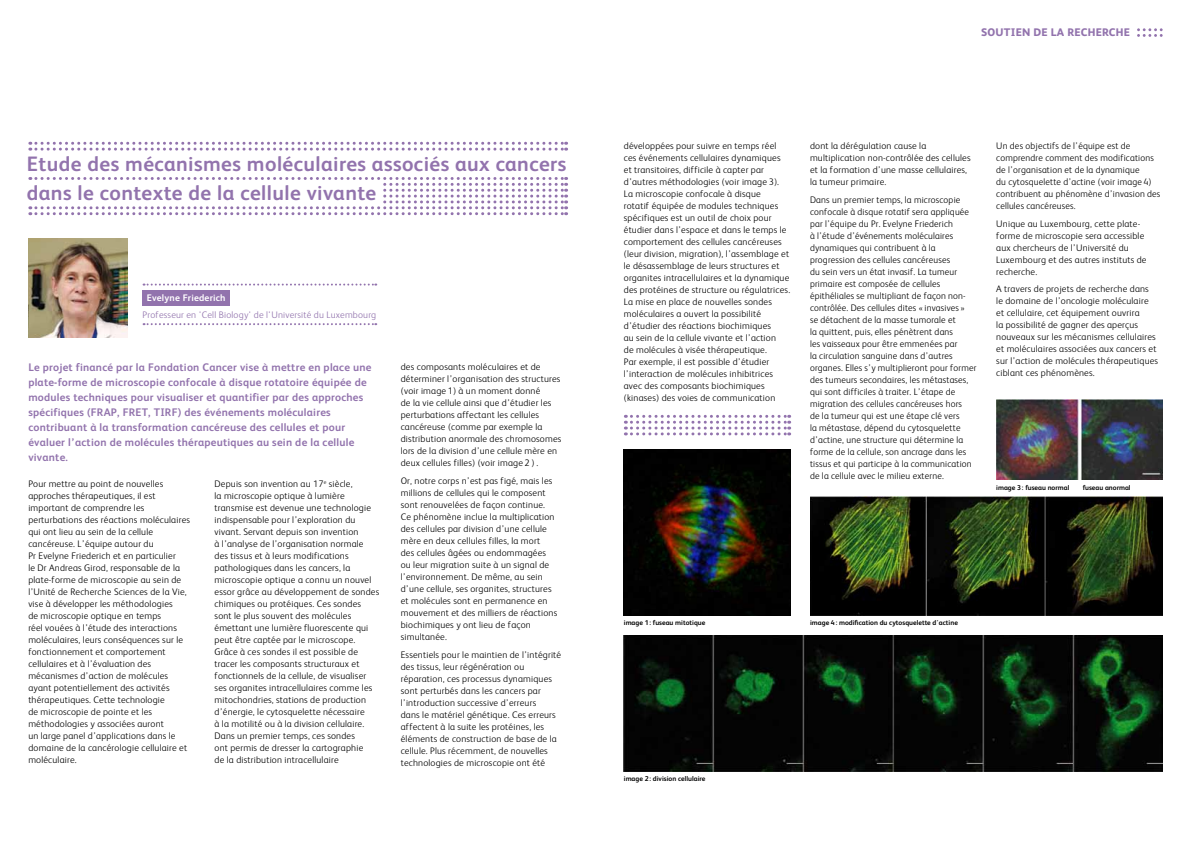
<style>
.page{position:relative;width:1191px;height:842px;background:#fff}
.page>*{position:absolute;margin:0;border:0;box-sizing:border-box;transform-origin:0 0}
.t1{font:700 20.9px/29.1px "FS Albert";letter-spacing:.02em;color:#9273ad}
.t2{font:700 11px/15px "FS Albert";letter-spacing:.02em;color:#9273ad}
.t3{font:800 11px "FS Albert";letter-spacing:.02em;color:#9273ad}
.t4{font:300 9.5px/12px "FS Albert";letter-spacing:.02em;color:#000}
.t5{font:300 9.5px "FS Albert";letter-spacing:.02em;color:#9273ad}
.t6{font:700 9.5px "FS Albert";letter-spacing:.02em;color:#fff}
.t7{font:700 7px "FS Albert";color:#000}
</style>
<div class="page">
<img style="left:810px;top:497px;width:352px;height:119px">
<img style="left:624px;top:449px;width:166px;height:167px">
<img style="left:624px;top:635px;width:538px;height:136px">
<svg style="left:1137px;top:28px;width:25px;height:9px"></svg>
<svg style="left:30px;top:142px;width:536px;height:73px"></svg>
<svg style="left:625px;top:415px;width:164px;height:20px"></svg>
<div style="left:15px;top:152px;width:556px;height:24px;background:#fff"></div>
<div style="left:15px;top:181px;width:366px;height:24px;background:#fff"></div>
<div style="left:143px;top:291px;width:87px;height:15px;background:#9273ad"></div>
<svg style="left:144px;top:284px;width:232px;height:2px"></svg>
<svg style="left:144px;top:323px;width:232px;height:2px"></svg>
<img style="left:28px;top:238px;width:100px;height:99px">
<img style="left:996px;top:399px;width:166px;height:81px">
<h1 class="t1" style="left:27px;top:148px;width:541px">Etude des mécanismes moléculaires associés aux cancers dans le contexte de la cellule vivante</h1>
<p class="t6" style="left:147px;top:292px;width:80px">Evelyne Friederich</p>
<p class="t5" style="left:143px;top:309px;width:235px">Professeur en 'Cell Biology' de l'Université du Luxembourg</p>
<p class="t2" style="left:28px;top:360px;width:345px">Le projet financé par la Fondation Cancer vise à mettre en place une plate-forme de microscopie confocale à disque rotatoire équipée de modules techniques pour visualiser et quantifier par des approches spécifiques (FRAP, FRET, TIRF) des événements moléculaires contribuant à la transformation cancéreuse des cellules et pour évaluer l’action de molécules thérapeutiques au sein de la cellule vivante.</p>
<p class="t4" style="left:28px;top:477px;width:163px">Pour mettre au point de nouvelles approches thérapeutiques, il est important de comprendre les perturbations des réactions moléculaires qui ont lieu au sein de la cellule cancéreuse. L’équipe autour du<br>Pr Evelyne Friederich et en particulier<br>le Dr Andreas Girod, responsable de la plate-forme de microscopie au sein de l’Unité de Recherche Sciences de la Vie, vise à développer les méthodologies<br>de microscopie optique en temps<br>réel vouées à l’étude des interactions moléculaires, leurs conséquences sur le fonctionnement et comportement cellulaires et à l’évaluation des mécanismes d’action de molécules ayant potentiellement des activités thérapeutiques. Cette technologie<br>de microscopie de pointe et les méthodologies y associées auront<br>un large panel d’applications dans le domaine de la cancérologie cellulaire et moléculaire.</p>
<p class="t4" style="left:214px;top:477px;width:166px">Depuis son invention au 17<sup>e</sup> siècle,<br>la microscopie optique à lumière transmise est devenue une technologie indispensable pour l’exploration du vivant. Servant depuis son invention<br>à l’analyse de l’organisation normale des tissus et à leurs modifications pathologiques dans les cancers, la microscopie optique a connu un nouvel essor grâce au développement de sondes chimiques ou protéiques. Ces sondes sont le plus souvent des molécules émettant une lumière fluorescente qui peut être captée par le microscope.<br>Grâce à ces sondes il est possible de tracer les composants structuraux et fonctionnels de la cellule, de visualiser ses organites intracellulaires comme les mitochondries, stations de production d’énergie, le cytosquelette nécessaire<br>à la motilité ou à la division cellulaire.<br>Dans un premier temps, ces sondes<br>ont permis de dresser la cartographie<br>de la distribution intracellulaire</p>
<p class="t4" style="left:401px;top:360px;width:162px">des composants moléculaires et de déterminer l’organisation des structures (voir image 1) à un moment donné<br>de la vie cellule ainsi que d’étudier les perturbations affectant les cellules cancéreuse (comme par exemple la distribution anormale des chromosomes lors de la division d’une cellule mère en deux cellules filles) (voir image 2 ) .</p>
<p class="t4" style="left:401px;top:474px;width:158px">Or, notre corps n’est pas figé, mais les millions de cellules qui le composent sont renouvelées de façon continue.<br>Ce phénomène inclue la multiplication des cellules par division d’une cellule mère en deux cellules filles, la mort<br>des cellules âgées ou endommagées ou leur migration suite à un signal de l’environnement. De même, au sein d’une cellule, ses organites, structures et molécules sont en permanence en mouvement et des milliers de réactions biochimiques y ont lieu de façon simultanée.</p>
<p class="t4" style="left:401px;top:648px;width:162px">Essentiels pour le maintien de l’intégrité des tissus, leur régénération ou réparation, ces processus dynamiques sont perturbés dans les cancers par l’introduction successive d’erreurs<br>dans le matériel génétique. Ces erreurs affectent à la suite les protéines, les éléments de construction de base de la cellule. Plus récemment, de nouvelles technologies de microscopie ont été</p>
<p class="t3" style="left:981px;top:25px;width:150px">SOUTIEN DE LA RECHERCHE</p>
<p class="t4" style="left:624px;top:139px;width:168px">développées pour suivre en temps réel ces événements cellulaires dynamiques et transitoires, difficile à capter par d’autres méthodologies (voir image 3).<br>La microscopie confocale à disque<br>rotatif équipée de modules techniques spécifiques est un outil de choix pour étudier dans l’espace et dans le temps le comportement des cellules cancéreuses (leur division, migration), l’assemblage et le désassemblage de leurs structures et organites intracellulaires et la dynamique des protéines de structure ou régulatrices.<br>La mise en place de nouvelles sondes moléculaires a ouvert la possibilité d’étudier des réactions biochimiques<br>au sein de la cellule vivante et l’action<br>de molécules à visée thérapeutique.<br>Par exemple, il est possible d’étudier l’interaction de molécules inhibitrices avec des composants biochimiques (kinases) des voies de communication</p>
<p class="t4" style="left:810px;top:139px;width:162px">dont la dérégulation cause la multiplication non-contrôlée des cellules et la formation d’une masse cellulaires, la tumeur primaire.</p>
<p class="t4" style="left:810px;top:193px;width:168px">Dans un premier temps, la microscopie confocale à disque rotatif sera appliquée par l’équipe du Pr. Evelyne Friederich<br>à l’étude d’événements moléculaires dynamiques qui contribuent à la progression des cellules cancéreuses<br>du sein vers un état invasif. La tumeur primaire est composée de cellules épithéliales se multipliant de façon non&shy;contrôlée. Des cellules dites « invasives »<br>se détachent de la masse tumorale et<br>la quittent, puis, elles pénètrent dans<br>les vaisseaux pour être emmenées par<br>la circulation sanguine dans d’autres organes. Elles s’y multiplieront pour former des tumeurs secondaires, les métastases, qui sont difficiles à traiter. L’étape de migration des cellules cancéreuses hors<br>de la tumeur qui est une étape clé vers<br>la métastase, dépend du cytosquelette d’actine, une structure qui détermine la forme de la cellule, son ancrage dans les tissus et qui participe à la communication de la cellule avec le milieu externe.</p>
<p class="t4" style="left:996px;top:139px;width:166px">Un des objectifs de l’équipe est de comprendre comment des modifications de l’organisation et de la dynamique<br>du cytosquelette d’actine (voir image 4) contribuent au phénomène d’invasion des cellules cancéreuses.</p>
<p class="t4" style="left:996px;top:217px;width:152px">Unique au Luxembourg, cette plate&shy;forme de microscopie sera accessible aux chercheurs de l’Université du<br>Luxembourg et des autres instituts de recherche.</p>
<p class="t4" style="left:996px;top:283px;width:163px">A travers de projets de recherche dans<br>le domaine de l’oncologie moléculaire et cellulaire, cet équipement ouvrira<br>la possibilité de gagner des aperçus nouveaux sur les mécanismes cellulaires et moléculaires associées aux cancers et sur l’action de molécules thérapeutiques ciblant ces phénomènes.</p>
<p class="t7" style="left:996px;top:483px;width:75px">image 3: fuseau normal</p>
<p class="t7" style="left:1082px;top:483px;width:50px">fuseau anormal</p>
<p class="t7" style="left:624px;top:618px;width:83px">image 1: fuseau mitotique</p>
<p class="t7" style="left:810px;top:618px;width:149px">image 4: modification du cytosquelette d'actine</p>
<p class="t7" style="left:624px;top:774px;width:83px">image 2: division cellulaire</p>
</div>
